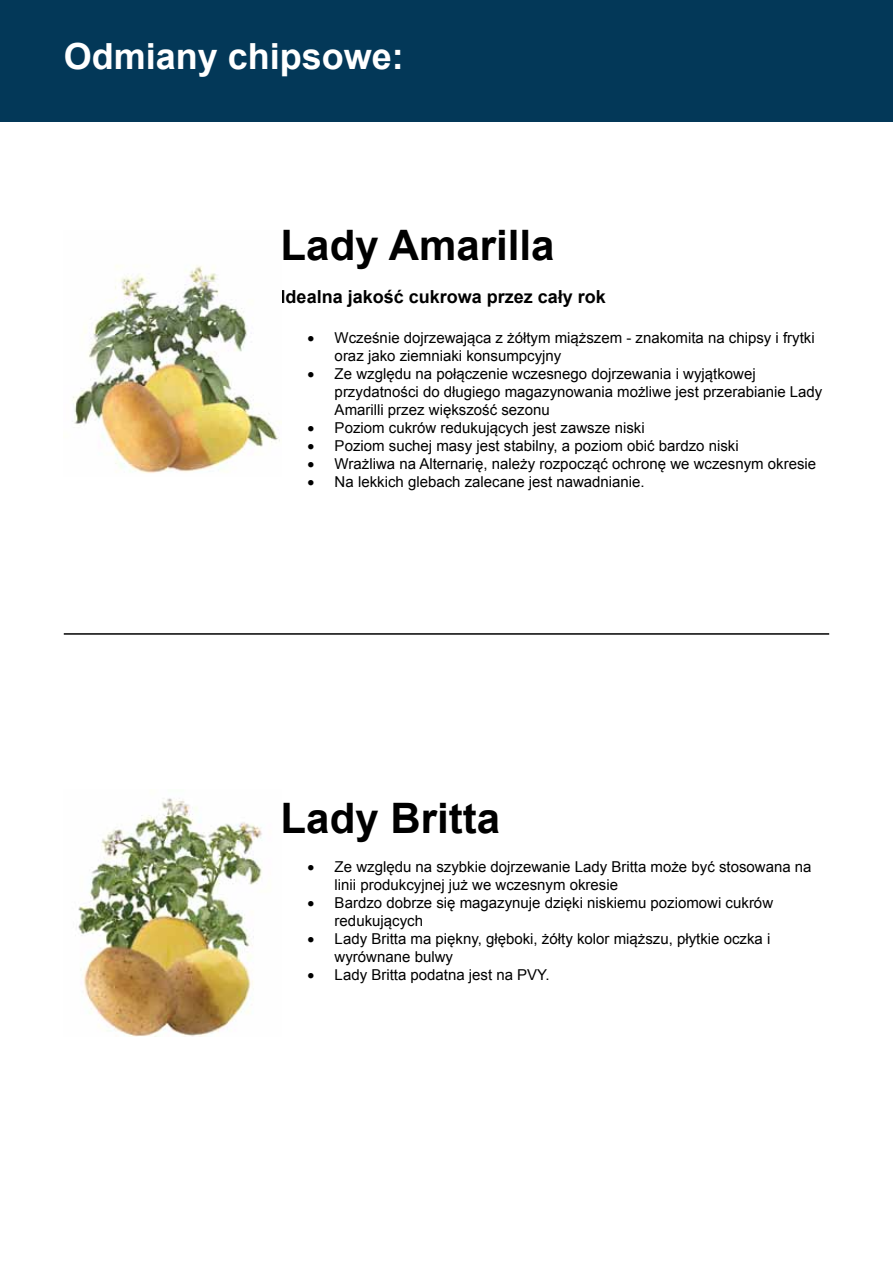
<style>
.page{position:relative;width:893px;height:1263px;background:#fff}
.page>*{position:absolute;margin:0;border:0;box-sizing:border-box;transform-origin:0 0}
.t1{font:700 42px "Arial";color:#000}
.t2{font:700 36px "Arial";color:#fff}
.t3{font:700 18px "Arial";color:#000}
.t4{font:15px/18px "Arial";color:#000}
</style>
<div class="page">
<div style="left:0;top:0;width:893px;height:121px;background:#033858"></div>
<img style="left:72px;top:265px;width:208px;height:208px">
<img style="left:78px;top:798px;width:184px;height:238px">
<hr style="left:64px;top:633px;width:765px;height:2px;background:#000">
<h2 class="t2" style="left:64px;top:32px;width:342px">Odmiany chipsowe:</h2>
<h1 class="t1" style="left:281px;top:217px;width:275px">Lady Amarilla</h1>
<p class="t3" style="left:281px;top:285px;width:327px">Idealna jakość cukrowa przez cały rok</p>
<p class="t4" style="left:335px;top:329px;width:482px;text-indent:-27px">• Wcześnie dojrzewająca z żółtym miąższem - znakomita na chipsy i frytki oraz jako ziemniaki konsumpcyjny</p>
<p class="t4" style="left:335px;top:365px;width:489px;text-indent:-27px">• Ze względu na połączenie wczesnego dojrzewania i wyjątkowej przydatności do długiego magazynowania możliwe jest przerabianie Lady<br>Amarilli przez większość sezonu</p>
<p class="t4" style="left:308px;top:419px;width:339px">• Poziom cukrów redukujących jest zawsze niski</p>
<p class="t4" style="left:308px;top:437px;width:433px">• Poziom suchej masy jest stabilny, a poziom obić bardzo niski</p>
<p class="t4" style="left:308px;top:455px;width:510px">• Wrażliwa na Alternarię, należy rozpocząć ochronę we wczesnym okresie</p>
<p class="t4" style="left:308px;top:473px;width:339px">• Na lekkich glebach zalecane jest nawadnianie.</p>
<h1 class="t1" style="left:281px;top:790px;width:221px">Lady Britta</h1>
<p class="t4" style="left:335px;top:858px;width:478px;text-indent:-27px">• Ze względu na szybkie dojrzewanie Lady Britta może być stosowana na linii produkcyjnej już we wczesnym okresie</p>
<p class="t4" style="left:335px;top:894px;width:440px;text-indent:-27px">• Bardzo dobrze się magazynuje dzięki niskiemu poziomowi cukrów redukujących</p>
<p class="t4" style="left:335px;top:930px;width:437px;text-indent:-27px">• Lady Britta ma piękny, głęboki, żółty kolor miąższu, płytkie oczka i wyrównane bulwy</p>
<p class="t4" style="left:308px;top:966px;width:243px">• Lady Britta podatna jest na PVY.</p>
</div>
